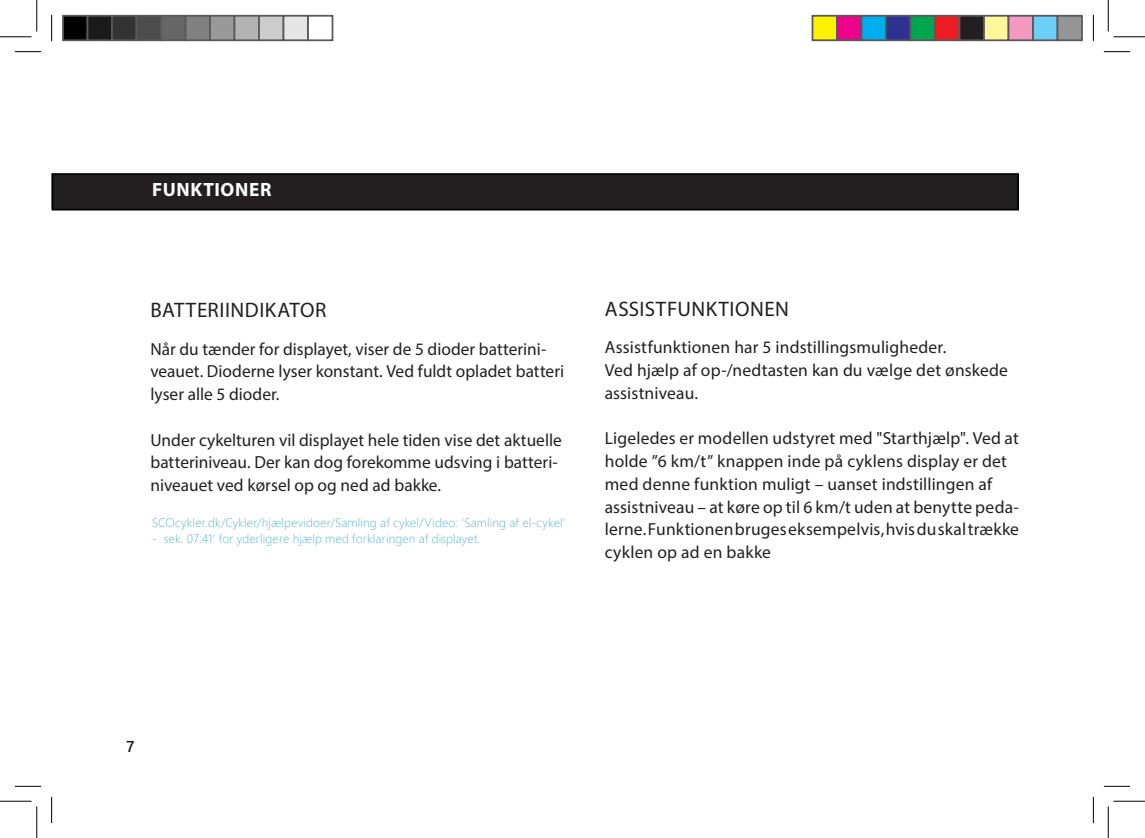
<style>
.page{position:relative;width:1145px;height:838px;background:#fff}
.page>*{position:absolute;margin:0;border:0;box-sizing:border-box;transform-origin:0 0}
.Overskrift{font:22.75px "Myriad Pro";letter-spacing:.015em;color:#fff}
.Underoverskrift{font:21px "Myriad Pro";letter-spacing:.025em;color:#231f20}
.Indhold_over{font:700 19.25px "Myriad Pro";letter-spacing:.035em;color:#fff}
.Brødtekst{font:17.5px/22.8px "Myriad Pro";letter-spacing:.005em;color:#231f20}
.t1{font:15.75px "Webly Sleek UI Semibold";color:#231f20}
.t2{font:12.25px "Webly Sleek UI Light";letter-spacing:.015em;color:#59b6d5}
</style>
<div class="page">
<div style="left:53px;top:174px;width:965px;height:35px;background:#231f20"></div>
<div style="left:52px;top:173px;width:967px;height:37px;border:2px solid #000"></div>
<svg style="left:15px;top:51px;width:26px;height:1px"></svg>
<svg style="left:1104px;top:51px;width:26px;height:1px"></svg>
<svg style="left:15px;top:786px;width:26px;height:1px"></svg>
<svg style="left:1104px;top:786px;width:26px;height:1px"></svg>
<svg style="left:51px;top:15px;width:1px;height:26px"></svg>
<svg style="left:51px;top:796px;width:1px;height:27px"></svg>
<svg style="left:1093px;top:15px;width:1px;height:26px"></svg>
<svg style="left:1093px;top:796px;width:1px;height:27px"></svg>
<hr style="left:0;top:36px;width:32px;height:1px;background:#000">
<hr style="left:1113px;top:36px;width:32px;height:1px;background:#000">
<hr style="left:0;top:800px;width:32px;height:1px;background:#000">
<hr style="left:1113px;top:800px;width:32px;height:1px;background:#000">
<hr style="left:36px;top:0;width:1px;height:31px;background:#000">
<hr style="left:36px;top:806px;width:1px;height:31px;background:#000">
<hr style="left:1108px;top:0;width:1px;height:31px;background:#000">
<hr style="left:1108px;top:806px;width:1px;height:31px;background:#000">
<div style="left:63px;top:16px;width:25px;height:24px;background:#000"></div>
<div style="left:62px;top:15px;width:26px;height:26px;border:2px solid #595959"></div>
<div style="left:88px;top:16px;width:24px;height:24px;background:#1a1a1a"></div>
<div style="left:87px;top:15px;width:26px;height:26px;border:2px solid #595959"></div>
<div style="left:112px;top:16px;width:25px;height:24px;background:#333"></div>
<div style="left:111px;top:15px;width:26px;height:26px;border:2px solid #595959"></div>
<div style="left:137px;top:16px;width:24px;height:24px;background:#4d4d4d"></div>
<div style="left:136px;top:15px;width:26px;height:26px;border:2px solid #595959"></div>
<div style="left:161px;top:16px;width:25px;height:24px;background:#666"></div>
<div style="left:160px;top:15px;width:26px;height:26px;border:2px solid #595959"></div>
<div style="left:186px;top:16px;width:24px;height:24px;background:#808080"></div>
<div style="left:185px;top:15px;width:26px;height:26px;border:2px solid #595959"></div>
<div style="left:210px;top:16px;width:25px;height:24px;background:#999"></div>
<div style="left:209px;top:15px;width:26px;height:26px;border:2px solid #595959"></div>
<div style="left:235px;top:16px;width:24px;height:24px;background:#b3b3b3"></div>
<div style="left:234px;top:15px;width:26px;height:26px;border:2px solid #595959"></div>
<div style="left:259px;top:16px;width:25px;height:24px;background:#ccc"></div>
<div style="left:258px;top:15px;width:26px;height:26px;border:2px solid #595959"></div>
<div style="left:284px;top:16px;width:24px;height:24px;background:#e6e6e6"></div>
<div style="left:283px;top:15px;width:26px;height:26px;border:2px solid #595959"></div>
<div style="left:307px;top:15px;width:26px;height:26px;border:2px solid #595959"></div>
<div style="left:812px;top:16px;width:25px;height:24px;background:#fff101"></div>
<div style="left:812px;top:15px;width:26px;height:26px;border:2px solid #595959"></div>
<div style="left:837px;top:16px;width:24px;height:24px;background:#ed028c"></div>
<div style="left:836px;top:15px;width:26px;height:26px;border:2px solid #595959"></div>
<div style="left:861px;top:16px;width:25px;height:24px;background:#00aeef"></div>
<div style="left:861px;top:15px;width:26px;height:26px;border:2px solid #595959"></div>
<div style="left:886px;top:16px;width:24px;height:24px;background:#2e3092"></div>
<div style="left:885px;top:15px;width:26px;height:26px;border:2px solid #595959"></div>
<div style="left:910px;top:16px;width:25px;height:24px;background:#00a54f"></div>
<div style="left:910px;top:15px;width:26px;height:26px;border:2px solid #595959"></div>
<div style="left:935px;top:16px;width:24px;height:24px;background:#ee1d23"></div>
<div style="left:934px;top:15px;width:26px;height:26px;border:2px solid #595959"></div>
<div style="left:959px;top:16px;width:25px;height:24px;background:#231f20"></div>
<div style="left:959px;top:15px;width:26px;height:26px;border:2px solid #595959"></div>
<div style="left:984px;top:16px;width:24px;height:24px;background:#fff79a"></div>
<div style="left:983px;top:15px;width:26px;height:26px;border:2px solid #595959"></div>
<div style="left:1008px;top:16px;width:25px;height:24px;background:#f499c2"></div>
<div style="left:1008px;top:15px;width:26px;height:26px;border:2px solid #595959"></div>
<div style="left:1033px;top:16px;width:24px;height:24px;background:#6bcff6"></div>
<div style="left:1032px;top:15px;width:26px;height:26px;border:2px solid #595959"></div>
<div style="left:1057px;top:16px;width:25px;height:24px;background:#939598"></div>
<div style="left:1057px;top:15px;width:26px;height:26px;border:2px solid #595959"></div>
<p class="Overskrift" style="left:151px;top:176px;width:129px">FUNKTIONER</p>
<p class="Indhold_over" style="left:152px;top:177px;width:121px">FUNKTIONER</p>
<p class="Underoverskrift" style="left:151px;top:297px;width:177px">BATTERIINDIKATOR</p>
<p class="Brødtekst" style="left:150px;top:337px;width:415px">Når du tænder for displayet, viser de 5 dioder batterini&shy;veauet. Dioderne lyser konstant. Ved fuldt opladet batteri lyser alle 5 dioder.</p>
<p class="Brødtekst" style="left:150px;top:428px;width:413px">Under cykelturen vil displayet hele tiden vise det aktuelle batteriniveau. Der kan dog forekomme udsving i batteri&shy;niveauet ved kørsel op og ned ad bakke.</p>
<p class="t2" style="left:152px;top:514px;width:415px">SCOcykler.dk/Cykler/hjælpevidoer/Samling af cykel/Video: ‘Samling af el-cykel'</p>
<p class="t2" style="left:152px;top:529px;width:330px">- sek. 07:41’ for yderligere hjælp med forklaringen af displayet.</p>
<p class="Underoverskrift" style="left:605px;top:295px;width:185px">ASSISTFUNKTIONEN</p>
<p class="Brødtekst" style="left:605px;top:336px;width:342px">Assistfunktionen har 5 indstillingsmuligheder.</p>
<p class="Brødtekst" style="left:605px;top:358px;width:405px">Ved hjælp af op-/nedtasten kan du vælge det ønskede assistniveau.</p>
<p class="Brødtekst" style="left:605px;top:427px;width:416px">Ligeledes er modellen udstyret med "Starthjælp". Ved at holde ”6 km/t” knappen inde på cyklens display er det med denne funktion muligt – uanset indstillingen af assistniveau – at køre op til 6 km/t uden at benytte peda&shy;lerne. Funktionen bruges eksempelvis, hvis du skal trække cyklen op ad en bakke</p>
<p class="t1" style="left:126px;top:734px;width:10px">7</p>
</div>
